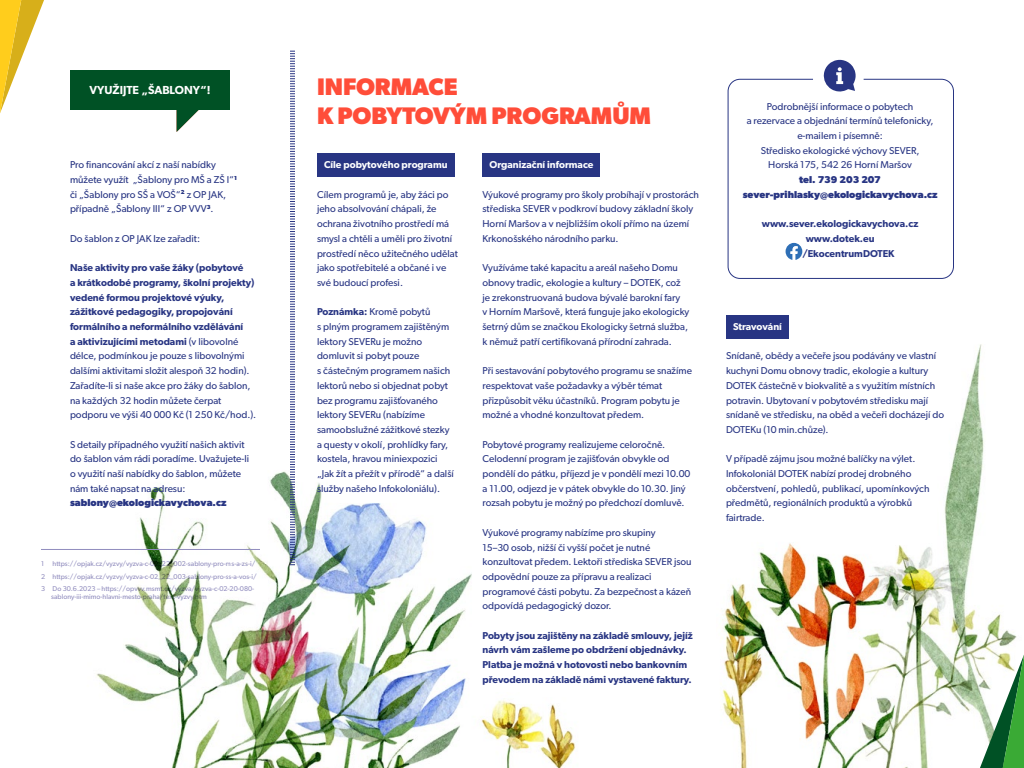
<style>
.page{position:relative;width:1024px;height:768px;background:#fff}
.page>*{position:absolute;margin:0;border:0;box-sizing:border-box;transform-origin:0 0}
.t1{font:700 24px/29.4px "Gibson";color:#ff4d39}
.t2{font:600 11.7px "Gibson";color:#fff}
.t3{font:10px/14.7px "Gibson";color:#283583}
.t4{font:600 10px/14.7px "Gibson";color:#283583}
.t5{font:700 10px "Gibson";color:#283583}
.t6{font:600 10px "Gibson";color:#fff}
.t7{font:7px/12.4px "Gibson";color:#918dbe}
.s1{font-weight:600}
</style>
<div class="page">
<img style="left:944px;top:344px;width:40px;height:177px">
<img style="left:96px;top:471px;width:226px;height:297px">
<hr style="left:41px;top:549px;width:219px;height:1px;background:#918dbe">
<div style="left:70px;top:70px;width:160px;height:40px;background:#005125"></div>
<svg style="left:177px;top:110px;width:22px;height:22px"></svg>
<svg style="left:289px;top:50px;width:7px;height:442px"></svg>
<div style="left:317px;top:153px;width:138px;height:24px;background:#283583"></div>
<div style="left:482px;top:153px;width:118px;height:24px;background:#283583"></div>
<svg style="left:823px;top:60px;width:33px;height:32px"></svg>
<svg style="left:786px;top:243px;width:16px;height:17px"></svg>
<div style="left:728px;top:79px;width:226px;height:200px;border:1px solid #283583;border-radius:12px"></div>
<div style="left:726px;top:315px;width:63px;height:24px;background:#283583"></div>
<img style="left:758px;top:543px;width:90px;height:225px">
<img style="left:848px;top:521px;width:169px;height:247px">
<img style="left:722px;top:572px;width:54px;height:196px">
<img style="left:229px;top:492px;width:243px;height:276px">
<img style="left:225px;top:595px;width:116px;height:173px">
<img style="left:448px;top:692px;width:82px;height:76px">
<img style="left:530px;top:704px;width:46px;height:64px">
<svg style="left:980px;top:655px;width:44px;height:113px"></svg>
<svg style="left:0;top:0;width:44px;height:113px"></svg>
<p class="t2" style="left:89px;top:83px;width:123px">VYUŽIJTE „ŠABLONY“!</p>
<p class="t2" style="left:87px;top:84px;width:123px">VYUŽIJTE „ŠABLONY“!</p>
<p class="t3" style="left:70px;top:157px;width:169px">Pro financování akcí z naší nabídky můžete využít „Šablony pro MŠ a ZŠ I“<sup>1 </sup>či „Šablony pro SŠ a VOŠ“<sup>2</sup> z OP JAK, případně „Šablony III“ z OP VVV<sup>3</sup>.</p>
<p class="t3" style="left:70px;top:231px;width:132px">Do šablon z OP JAK lze zařadit:</p>
<p class="t3" style="left:70px;top:260px;width:188px"><span class="s1">Naše aktivity pro vaše žáky (pobytové<br>a krátkodobé programy, školní projekty) vedené formou projektové výuky, zážitkové pedagogiky, propojování formálního a neformálního vzdělávání<br>a aktivizujícími metodami</span> (v libovolné délce, podmínkou je pouze s libovolnými dalšími aktivitami složit alespoň 32 hodin).<br>Zařadíte-li si naše akce pro žáky do šablon, na každých 32 hodin můžete čerpat podporu ve výši 40 000 Kč (1 250 Kč/hod.).</p>
<p class="t3" style="left:70px;top:437px;width:181px">S detaily případného využití našich aktivit do šablon vám rádi poradíme. Uvažujete-li o využití naší nabídky do šablon, můžete nám také napsat na adresu:</p>
<p class="t5" style="left:70px;top:497px;width:158px">sablony@ekologickavychova.cz</p>
<p class="t7" style="left:41px;top:557px;width:217px">1 https://opjak.cz/vyzvy/vyzva-c-02_22_002-sablony-pro-ms-a-zs-i/<br>2 https://opjak.cz/vyzvy/vyzva-c-02_22_003-sablony-pro-ss-a-vos-i/<br>3 Do 30.6.2023 – https://opvvv.msmt.cz/vyzva/vyzva-c-02-20-080-</p>
<p class="t7" style="left:51px;top:591px;width:157px">sablony-iii-mimo-hlavni-mesto-praha/text-vyzvy.htm</p>
<p class="t1" style="left:317px;top:71px;width:336px">INFORMACE<br>K POBYTOVÝM PROGRAMŮM</p>
<p class="t6" style="left:324px;top:159px;width:125px">Cíle pobytového programu</p>
<p class="t3" style="left:317px;top:187px;width:134px">Cílem programů je, aby žáci po jeho absolvování chápali, že ochrana životního prostředí má</p>
<p class="t3" style="left:317px;top:231px;width:142px">smysl a chtěli a uměli pro životní prostředí něco užitečného udělat jako spotřebitelé a občané i ve své budoucí profesi.</p>
<p class="t3" style="left:317px;top:304px;width:138px"><span class="s1">Poznámka:</span> Kromě pobytů<br>s plným programem zajištěným lektory SEVERu je možno domluvit si pobyt pouze<br>s částečným programem našich lektorů nebo si objednat pobyt bez programu zajišťovaného lektory SEVERu (nabízíme samoobslužné zážitkové stezky a questy v okolí, prohlídky fary, kostela, hravou miniexpozici „Jak žít a přežít v přírodě“ a další služby našeho Infokoloniálu).</p>
<p class="t6" style="left:490px;top:159px;width:105px">Organizační informace</p>
<p class="t3" style="left:482px;top:187px;width:218px">Výukové programy pro školy probíhají v prostorách střediska SEVER v podkroví budovy základní školy Horní Maršov a v nejbližším okolí přímo na území Krkonošského národního parku.</p>
<p class="t3" style="left:482px;top:260px;width:208px">Využíváme také kapacitu a areál našeho Domu obnovy tradic, ekologie a kultury – DOTEK, což je zrekonstruovaná budova bývalé barokní fary<br>v Horním Maršově, která funguje jako ekologicky šetrný dům se značkou Ekologicky šetrná služba, k němuž patří certifikovaná přírodní zahrada.</p>
<p class="t3" style="left:482px;top:363px;width:211px">Při sestavování pobytového programu se snažíme respektovat vaše požadavky a výběr témat přizpůsobit věku účastníků. Program pobytu je možné a vhodné konzultovat předem.</p>
<p class="t3" style="left:482px;top:437px;width:209px">Pobytové programy realizujeme celoročně.<br>Celodenní program je zajišťován obvykle od pondělí do pátku, příjezd je v pondělí mezi 10.00 a 11.00, odjezd je v pátek obvykle do 10.30. Jiný rozsah pobytu je možný po předchozí domluvě.</p>
<p class="t3" style="left:482px;top:525px;width:175px">Výukové programy nabízíme pro skupiny<br>15–30 osob, nižší či vyšší počet je nutné</p>
<p class="t3" style="left:482px;top:554px;width:211px">konzultovat předem. Lektoři střediska SEVER jsou odpovědní pouze za přípravu a realizaci</p>
<p class="t3" style="left:482px;top:584px;width:210px">programové části pobytu. Za bezpečnost a kázeň odpovídá pedagogický dozor.</p>
<p class="t4" style="left:482px;top:628px;width:212px">Pobyty jsou zajištěny na základě smlouvy, jejíž návrh vám zašleme po obdržení objednávky.<br>Platba je možná v hotovosti nebo bankovním převodem na základě námi vystavené faktury.</p>
<p class="t3" style="left:747px;top:99px;width:188px;text-align:center">Podrobnější informace o pobytech<br>a rezervace a objednání termínů telefonicky, e-mailem i písemně:</p>
<p class="t3" style="left:761px;top:143px;width:160px">Středisko ekologické výchovy SEVER,</p>
<p class="t3" style="left:768px;top:157px;width:145px">Horská 175, 542 26 Horní Maršov</p>
<p class="t5" style="left:799px;top:174px;width:83px">tel. 739 203 207</p>
<p class="t5" style="left:743px;top:188px;width:196px">sever-prihlasky@ekologickavychova.cz</p>
<p class="t4" style="left:762px;top:216px;width:158px">www.sever.ekologickavychova.cz</p>
<p class="t4" style="left:806px;top:231px;width:70px">www.dotek.eu</p>
<p class="t4" style="left:802px;top:245px;width:94px">/EkocentrumDOTEK</p>
<p class="t6" style="left:733px;top:321px;width:50px">Stravování</p>
<p class="t3" style="left:726px;top:348px;width:220px">Snídaně, obědy a večeře jsou podávány ve vlastní kuchyni Domu obnovy tradic, ekologie a kultury DOTEK částečně v biokvalitě a s využitím místních potravin. Ubytovaní v pobytovém středisku mají snídaně ve středisku, na oběd a večeři docházejí do DOTEKu (10 min.chůze).</p>
<p class="t3" style="left:726px;top:451px;width:191px">V případě zájmu jsou možné balíčky na výlet.</p>
<p class="t3" style="left:726px;top:466px;width:205px">Infokoloniál DOTEK nabízí prodej drobného občerstvení, pohledů, publikací, upomínkových předmětů, regionálních produktů a výrobků fairtrade.</p>
</div>
